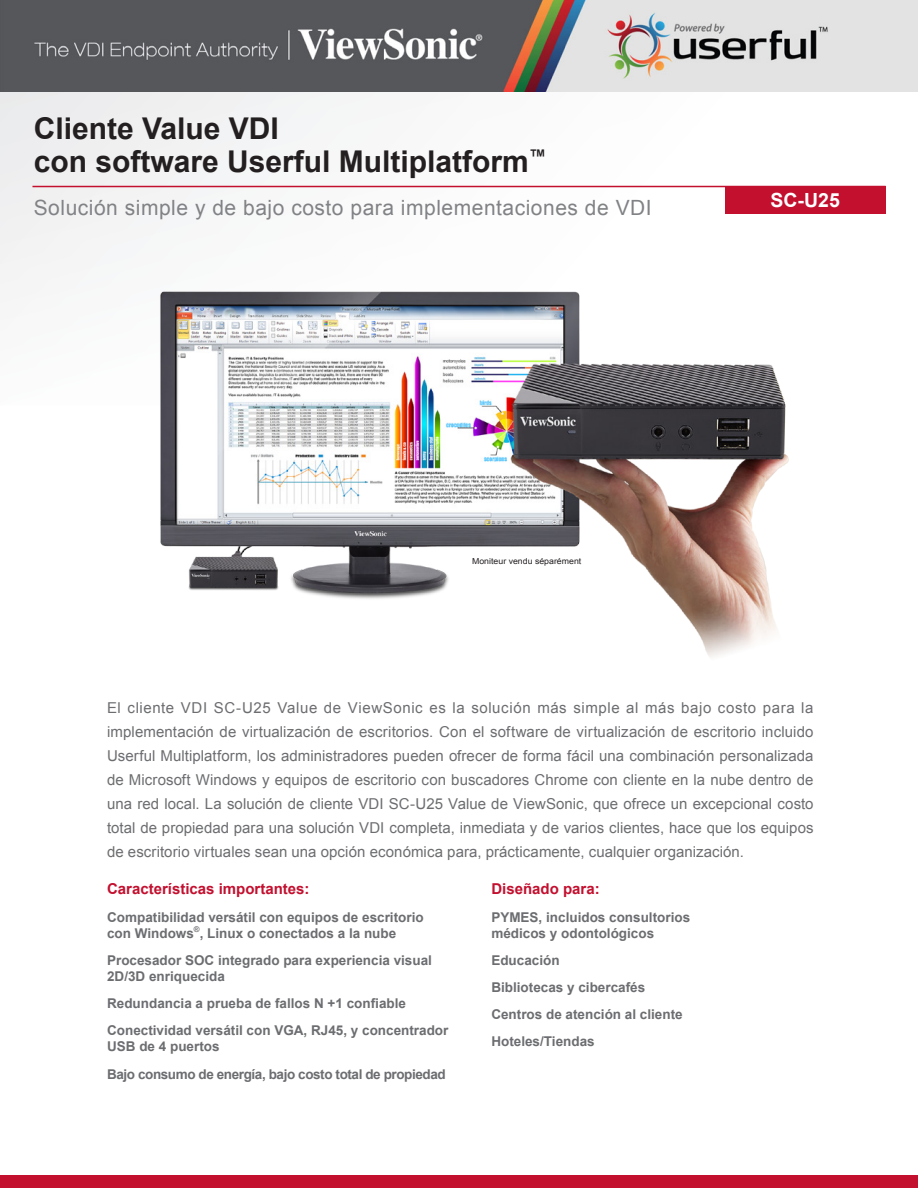
<style>
.page{position:relative;width:918px;height:1188px;background:#fff}
.page>*{position:absolute;margin:0;border:0;box-sizing:border-box;transform-origin:0 0}
.Headline{font:700 30px/33px "Arial";color:#231f20}
.Sub_Head{font:21px "Arial";letter-spacing:.025em;color:#818285}
.Product_Number{font:700 19.5px "Arial";color:#fff}
.Body_Copy{font:15px/24px "Arial";letter-spacing:.005em;color:#6c6d70;text-align:justify}
.Bullets_2{font:700 15px "Arial";color:#c3102f}
.Bullets_2-2{font:700 13.5px/16.2px "Arial";color:#6c6d70}
.Bullets_2-3{font:700 13.5px "Arial";letter-spacing:-.03em;color:#6c6d70}
.Callouts{font:8.25px "Arial";color:#231f20;scale:1.06 1}
.Bullets_2-4{font:700 7.8px "Arial";color:#6c6d70}
</style>
<div class="page">
<div style="left:1px;top:1px;width:916px;height:405px;background:#fbfbfc"></div>
<div style="left:0;top:1175px;width:918px;height:13px;background:#c3102f"></div>
<hr style="left:32px;top:186px;width:854px;height:1px;background:#c3102f">
<div style="left:725px;top:187px;width:161px;height:27px;background:#c3102f"></div>
<img style="left:0;top:0;width:918px;height:92px">
<img style="left:160px;top:291px;width:629px;height:366px">
<p class="Headline" style="left:34px;top:113px;width:514px">Cliente Value VDI<br>con software Userful Multiplatform<sup>™</sup></p>
<p class="Sub_Head" style="left:34px;top:194px;width:620px">Solución simple y de bajo costo para implementaciones de VDI</p>
<p class="Product_Number" style="left:771px;top:188px;width:71px">SC-U25</p>
<p class="Callouts" style="left:472px;top:556px;width:105px">Moniteur vendu séparément</p>
<p class="Body_Copy" style="left:107px;top:696px;width:708px">El cliente VDI SC-U25 Value de ViewSonic es la solución más simple al más bajo costo para la implementación de virtualización de escritorios. Con el software de virtualización de escritorio incluido Userful Multiplatform, los administradores pueden ofrecer de forma fácil una combinación personalizada de Microsoft Windows y equipos de escritorio con buscadores Chrome con cliente en la nube dentro de una red local. La solución de cliente VDI SC-U25 Value de ViewSonic, que ofrece un excepcional costo total de propiedad para una solución VDI completa, inmediata y de varios clientes, hace que los equipos de escritorio virtuales sean una opción económica para, prácticamente, cualquier organización.</p>
<p class="Bullets_2" style="left:107px;top:879px;width:204px">Características importantes:</p>
<p class="Bullets_2-2" style="left:107px;top:909px;width:318px">Compatibilidad versátil con equipos de escritorio con Windows , Linux o conectados a la nube</p>
<p class="Bullets_2" style="left:491px;top:879px;width:110px">Diseñado para:</p>
<p class="Bullets_2-2" style="left:491px;top:909px;width:200px">PYMES, incluidos consultorios médicos y odontológicos</p>
<p class="Bullets_2-2" style="left:491px;top:953px;width:70px">Educación</p>
<p class="Bullets_2-2" style="left:491px;top:980px;width:155px">Bibliotecas y cibercafés</p>
<p class="Bullets_2-2" style="left:491px;top:1007px;width:193px">Centros de atención al cliente</p>
<p class="Bullets_2-2" style="left:491px;top:1034px;width:105px">Hoteles/Tiendas</p>
<p class="Bullets_2-4" style="left:194px;top:924px;width:7px">®</p>
<p class="Bullets_2-2" style="left:107px;top:953px;width:326px">Procesador SOC integrado para experiencia visual<br>2D/3D enriquecida</p>
<p class="Bullets_2-2" style="left:107px;top:996px;width:300px">Redundancia a prueba de fallos N +1 confiable</p>
<p class="Bullets_2-2" style="left:107px;top:1023px;width:343px">Conectividad versátil con VGA, RJ45, y concentrador<br>USB de 4 puertos</p>
<p class="Bullets_2-3" style="left:107px;top:1066px;width:340px">Bajo consumo de energía, bajo costo total de propiedad</p>
</div>
